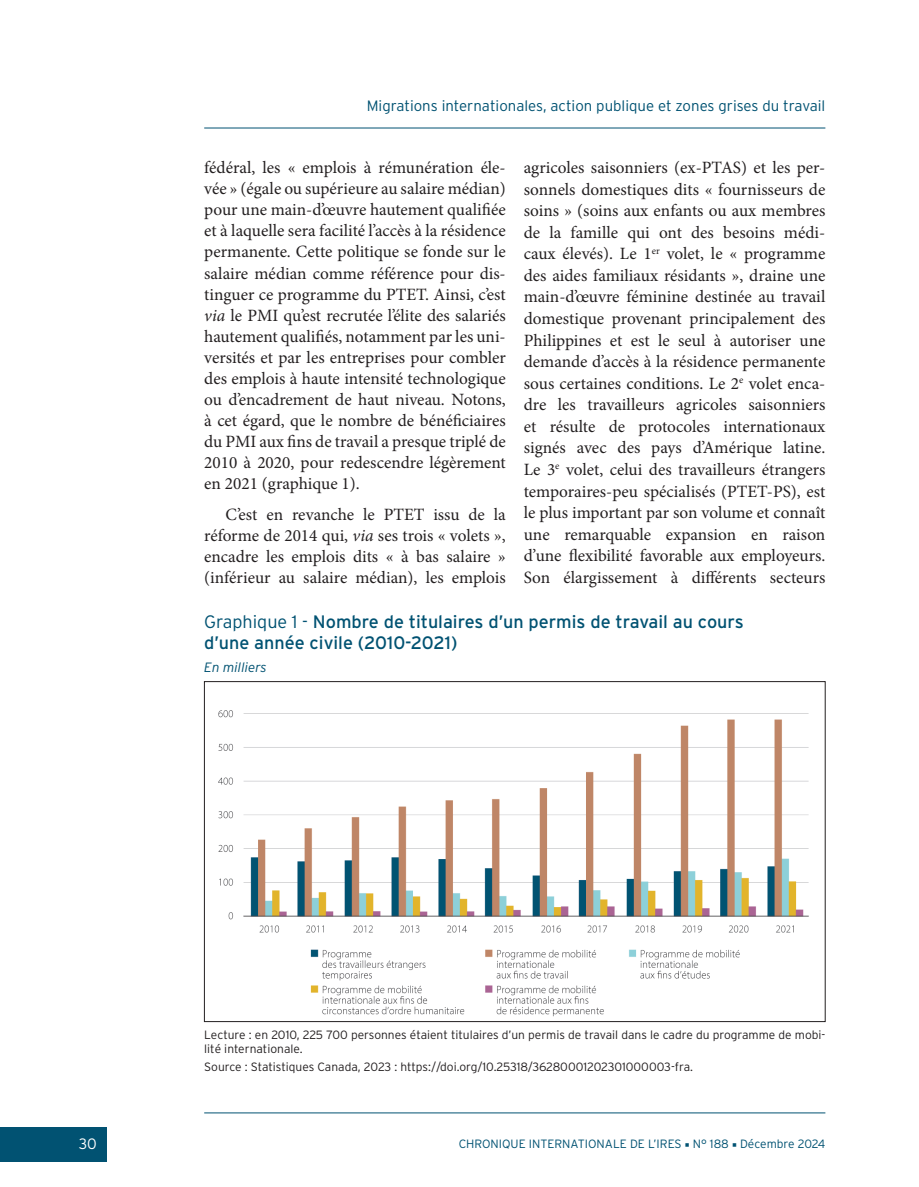
<style>
.page{position:relative;width:919px;height:1187px;background:#fff}
.page>*{position:absolute;margin:0;border:0;box-sizing:border-box;transform-origin:0 0}
.IMAGE{font:18px/21px "Interstate";color:#015272}
.t1{font:17.25px/21.6px "Minion Pro";color:#231f20;text-align:justify}
.t2{font:300 15px "Interstate";color:#015272}
.t3{font:300 15px "Interstate";color:#fff}
.LIGNE_ITALIQUE_IMAGE{font:italic 300 13.5px "Interstate";color:#015272}
.SOURCES{font:300 12px/14.2px "Interstate";color:#231f20}
.t4{font:300 12px "Interstate";color:#015272}
.s1{font-style:italic}
.s2{font-weight:300}
.s3{font-family:"Minion Pro";font-weight:400}
</style>
<div class="page">
<div style="left:0;top:1127px;width:106px;height:34px;background:#015272"></div>
<hr style="left:204px;top:128px;width:621px;height:1px;background:#015272">
<hr style="left:204px;top:1112px;width:621px;height:1px;background:#015272">
<img style="left:218px;top:710px;width:591px;height:307px">
<p class="t2" style="left:367px;top:97px;width:460px">Migrations internationales, action publique et zones grises du travail</p>
<p class="t1" style="left:204px;top:157px;width:303px;line-height:21.1px">fédéral, les « emplois à rémunération éle&shy;vée » (égale ou supérieure au salaire médian) pour une main-d’œuvre hautement qualifiée et à laquelle sera facilité l’accès à la résidence permanente. Cette politique se fonde sur le salaire médian comme référence pour dis&shy;tinguer ce programme du PTET. Ainsi, c’est <span class="s1">via</span> le PMI qu’est recrutée l’élite des salariés hautement qualifiés, notamment par les uni&shy;versités et par les entreprises pour combler des emplois à haute intensité technologique ou d’encadrement de haut niveau. Notons, à cet égard, que le nombre de bénéficiaires du PMI aux fins de travail a presque triplé de 2010 à 2020, pour redescendre légèrement en 2021 (graphique 1).</p>
<p class="t1" style="left:204px;top:503px;width:303px;line-height:21.1px;text-indent:21px">C’est en revanche le PTET issu de la réforme de 2014 qui, <span class="s1">via</span> ses trois « volets », encadre les emplois dits « à bas salaire » (inférieur au salaire médian), les emplois</p>
<p class="t1" style="left:523px;top:157px;width:303px">agricoles saisonniers (ex-PTAS) et les per&shy;sonnels domestiques dits « fournisseurs de soins » (soins aux enfants ou aux membres de la famille qui ont des besoins médi&shy;caux élevés). Le 1<sup>er</sup> volet, le « programme des aides familiaux résidants », draine une main-d’œuvre féminine destinée au travail domestique provenant principalement des Philippines et est le seul à autoriser une demande d’accès à la résidence permanente sous certaines conditions. Le 2<sup>e</sup> volet enca&shy;dre les travailleurs agricoles saisonniers et résulte de protocoles internationaux signés avec des pays d’Amérique latine.<br>Le 3<sup>e</sup> volet, celui des travailleurs étrangers temporaires-peu spécialisés (PTET-PS), est le plus important par son volume et connaît une remarquable expansion en raison d’une flexibilité favorable aux employeurs.<br>Son élargissement à différents secteurs</p>
<p class="IMAGE" style="left:204px;top:611px;width:541px"><span class="s2">Graphique 1 -</span> Nombre de titulaires d’un permis de travail au cours d’une année civile (2010-2021)</p>
<p class="LIGNE_ITALIQUE_IMAGE" style="left:204px;top:659px;width:64px">En milliers</p>
<p class="SOURCES" style="left:204px;top:1027px;width:622px">Lecture : en 2010, 225 700 personnes étaient titulaires d’un permis de travail dans le cadre du programme de mobi&shy;lité internationale.</p>
<p class="SOURCES" style="left:204px;top:1059px;width:490px">Source : Statistiques Canada, 2023 : https://doi.org/10.25318/36280001202301000003-fra.</p>
<p class="t3" style="left:79px;top:1135px;width:19px">30</p>
<p class="t4" style="left:458px;top:1137px;width:368px">CHRONIQUE INTERNATIONALE DE L’IRES <span class="s3">■</span> N° 188 <span class="s3">■</span> Décembre 2024</p>
</div>
